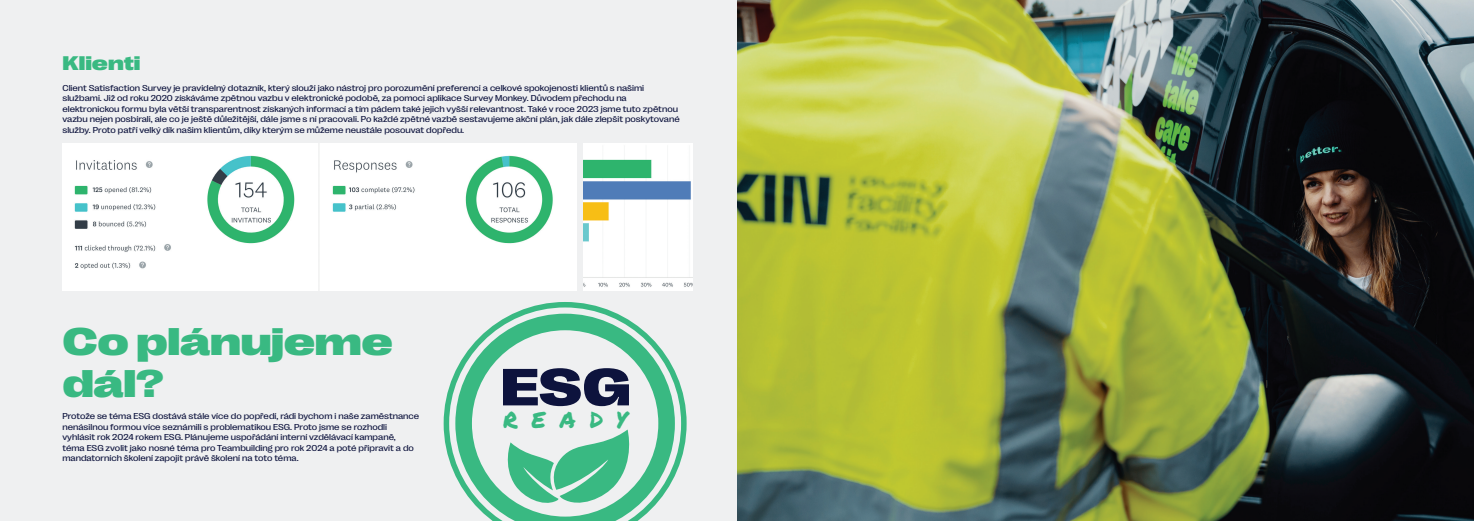
<style>
.page{position:relative;width:1474px;height:521px;background:#fff}
.page>*{position:absolute;margin:0;border:0;box-sizing:border-box;transform-origin:0 0}
.t1{font:53.38px "Right Grotesk Spatial Dark";color:#0d133d}
.t2{font:39.38px/42px "Right Grotesk Spatial Dark";letter-spacing:-.01em;color:#39b982}
.t3{font:22.66px "Permanent Marker";letter-spacing:.62em;color:#39b982}
.t4{font:20.12px "Right Grotesk Spatial Dark";color:#39b982}
.t5{font:expanded 8.75px/10.5px "Right Grotesk";color:#0d133d}
</style>
<div class="page">
<div style="left:0;top:0;width:737px;height:521px;background:#eff0f1"></div>
<img style="left:737px;top:0;width:736px;height:521px">
<img style="left:62px;top:144px;width:514px;height:147px">
<img style="left:584px;top:144px;width:108px;height:147px">
<svg style="left:443px;top:302px;width:243px;height:219px"></svg>
<svg style="left:502px;top:429px;width:133px;height:80px"></svg>
<h3 class="t4" style="left:62px;top:52px;width:79px">Klienti</h3>
<p class="t5" style="left:62px;top:83px;width:618px">Client Satisfaction Survey je pravidelný dotazník, který slouží jako nástroj pro porozumění preferencí a celkové spokojenosti klientů s našimi službami. Již od roku 2020 získáváme zpětnou vazbu v elektronické podobě, za pomoci aplikace Survey Monkey. Důvodem přechodu na elektronickou formu byla větší transparentnost získaných informací a tím pádem také jejich vyšší relevantnost. Také v roce 2023 jsme tuto zpětnou vazbu nejen posbírali, ale co je ještě důležitější, dále jsme s ní pracovali. Po každé zpětné vazbě sestavujeme akční plán, jak dále zlepšit poskytované služby. Proto patří velký dík našim klientům, díky kterým se můžeme neustále posouvat dopředu.</p>
<h2 class="t2" style="left:62px;top:321px;width:332px">Co plánujeme dál?</h2>
<h1 class="t1" style="left:501px;top:358px;width:132px">ESG</h1>
<p class="t5" style="left:62px;top:411px;width:358px">Protože se téma ESG dostává stále více do popředí, rádi bychom i naše zaměstnance nenásilnou formou více seznámili s problematikou ESG. Proto jsme se rozhodli vyhlásit rok 2024 rokem ESG. Plánujeme uspořádání interní vzdělávací kampaně, téma ESG zvolit jako nosné téma pro Teambuilding pro rok 2024 a poté připravit a do mandatorních školení zapojit právě školení na toto téma.</p>
<h3 class="t3" style="left:503px;top:403px;width:126px">READY</h3>
</div>
